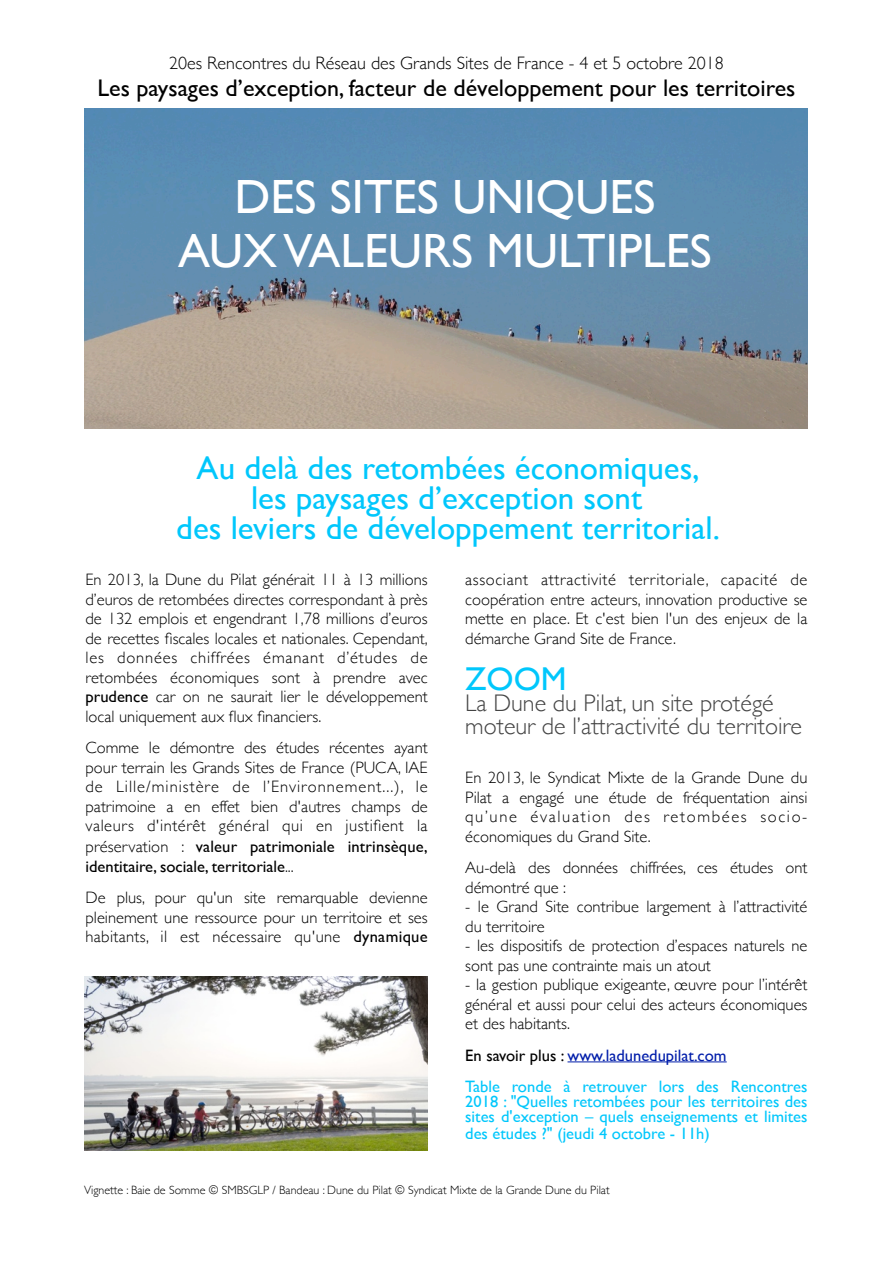
<style>
.page{position:relative;width:893px;height:1263px;background:#fff}
.page>*{position:absolute;margin:0;border:0;box-sizing:border-box;transform-origin:0 0}
.t1{font:48px/54px "Gill Sans";color:#fff;text-align:center}
.t2{font:33px/30px "Gill Sans";color:#00c7fc;text-align:center}
.t3{font:24px "Gill Sans";color:#000}
.t4{font:300 24px/22.5px "Gill Sans";color:#444}
.t5{font:300 18px "Gill Sans";color:#000}
.t6{font:300 16.5px/19.5px "Gill Sans";color:#000;text-align:justify}
.t7{font:16.5px/31.5px "Gill Sans";color:#00c7fc}
.t8{font:16.5px/19.5px "Gill Sans";color:#000}
.t9{font:300 12px "Gill Sans";color:#000}
.s1{font-weight:400}
.s2{font-weight:300}
.s3{color:#000}
.s4{color:#021eaa}
</style>
<div class="page">
<hr style="left:567px;top:1062px;width:159px;height:1px;background:#021eaa">
<img style="left:84px;top:108px;width:723px;height:321px">
<img style="left:84px;top:976px;width:344px;height:174px">
<p class="t5" style="left:169px;top:53px;width:556px">20es Rencontres du Réseau des Grands Sites de France - 4 et 5 octobre 2018</p>
<h3 class="t3" style="left:97px;top:74px;width:699px">Les paysages d’exception, facteur de développement pour les territoires</h3>
<h1 class="t1" style="left:178px;top:169px;width:535px">DES SITES UNIQUES<br>AUX VALEURS MULTIPLES</h1>
<h2 class="t2" style="left:176px;top:452px;width:545px">Au delà des retombées économiques, les paysages d’exception sont<br>des leviers de développement territorial.</h2>
<p class="t6" style="left:86px;top:570px;width:344px">En 2013, la Dune du Pilat générait 11 à 13 millions d’euros de retombées directes correspondant à près de 132 emplois et engendrant 1,78 millions d’euros de recettes fiscales locales et nationales. Cependant, les données chiffrées émanant d’études de retombées économiques sont à prendre avec <span class="s1">prudence</span> car on ne saurait lier le développement local uniquement aux flux financiers.</p>
<p class="t6" style="left:86px;top:738px;width:344px">Comme le démontre des études récentes ayant pour terrain les Grands Sites de France (PUCA, IAE de Lille/ministère de l’Environnement...), le patrimoine a en effet bien d'autres champs de valeurs d'intérêt général qui en justifient la</p>
<p class="t8" style="left:86px;top:837px;width:343px"><span class="s2">préservation :</span> valeur patrimoniale intrinsèque, identitaire, sociale, territoriale<span class="s2">...</span></p>
<p class="t6" style="left:86px;top:888px;width:344px">De plus, pour qu'un site remarquable devienne pleinement une ressource pour un territoire et ses habitants, il est nécessaire qu'une <span class="s1">dynamique</span></p>
<p class="t6" style="left:465px;top:570px;width:344px">associant attractivité territoriale, capacité de coopération entre acteurs, innovation productive se mette en place. Et c'est bien l'un des enjeux de la démarche Grand Site de France.</p>
<h2 class="t2" style="left:465px;top:664px;width:103px">ZOOM</h2>
<h3 class="t4" style="left:465px;top:692px;width:338px">La Dune du Pilat, un site protégé moteur de l’attractivité du territoire</h3>
<p class="t6" style="left:465px;top:768px;width:344px">En 2013, le Syndicat Mixte de la Grande Dune du Pilat a engagé une étude de fréquentation ainsi qu’une évaluation des retombées socio&shy;économiques du Grand Site.</p>
<p class="t6" style="left:465px;top:858px;width:344px">Au-delà des données chiffrées, ces études ont démontré que :</p>
<p class="t6" style="left:465px;top:897px;width:344px">- le Grand Site contribue largement à l’attractivité du territoire</p>
<p class="t6" style="left:465px;top:936px;width:344px">- les dispositifs de protection d’espaces naturels ne sont pas une contrainte mais un atout</p>
<p class="t6" style="left:465px;top:975px;width:344px">- la gestion publique exigeante, œuvre pour l’intérêt général et aussi pour celui des acteurs économiques et des habitants.</p>
<p class="t7" style="left:465px;top:1039px;width:344px"><span class="s3">En savoir plus :</span> <span class="s4">www.ladunedupilat.com<br></span>Table ronde à retrouver lors des Rencontres</p>
<p class="t7" style="left:465px;top:1094px;width:344px;line-height:15px">2018 : "Quelles retombées pour les territoires des sites d'exception – quels enseignements et limites</p>
<p class="t7" style="left:465px;top:1117px;width:246px">des études ?" (jeudi 4 octobre - 11h)</p>
<p class="t9" style="left:84px;top:1183px;width:527px">Vignette : Baie de Somme © SMBSGLP / Bandeau : Dune du Pilat © Syndicat Mixte de la Grande Dune du Pilat</p>
</div>
